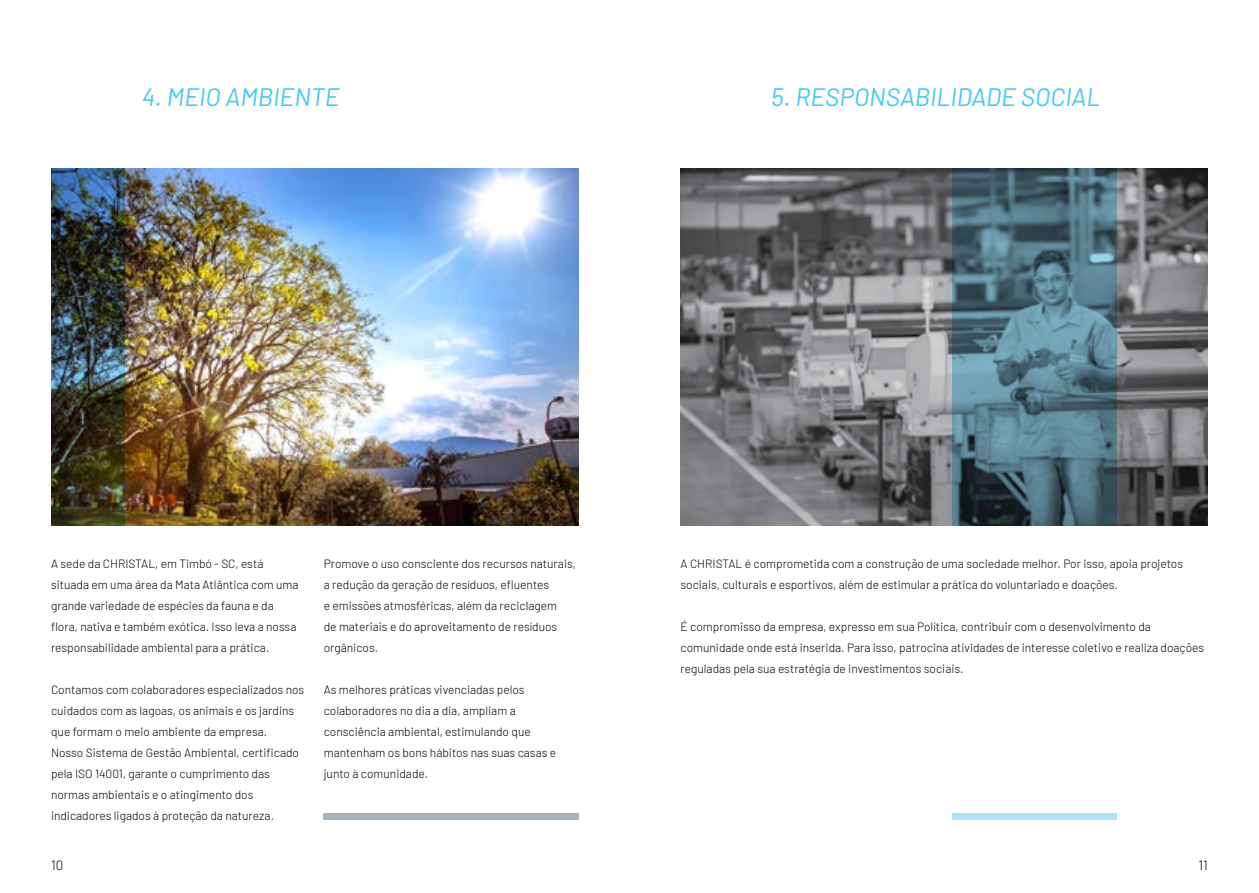
<style>
.page{position:relative;width:1259px;height:893px;background:#fff}
.page>*{position:absolute;margin:0;border:0;box-sizing:border-box;transform-origin:0 0}
.t1{font:italic 25.2px "Barlow";color:#44c8f5}
.t2{font:300 13.5px "Barlow";color:#000}
.t3{font:300 12px/21px "Barlow";color:#000}
</style>
<div class="page">
<div style="left:323px;top:813px;width:255px;height:7px;background:#a7b3ba"></div>
<div style="left:952px;top:813px;width:165px;height:7px;background:#abe1fa"></div>
<img style="left:125px;top:169px;width:453px;height:357px">
<img style="left:51px;top:169px;width:74px;height:357px">
<img style="left:680px;top:169px;width:528px;height:357px">
<svg style="left:952px;top:169px;width:165px;height:357px;background:#4f727f"></svg>
<h1 class="t1" style="left:142px;top:78px;width:199px">4. MEIO AMBIENTE</h1>
<h1 class="t1" style="left:771px;top:78px;width:331px">5. RESPONSABILIDADE SOCIAL</h1>
<p class="t3" style="left:51px;top:552px;width:249px">A sede da CHRISTAL, em Timbó - SC, está situada em uma área da Mata Atlântica com uma grande variedade de espécies da fauna e da flora, nativa e também exótica. Isso leva a nossa responsabilidade ambiental para a prática.</p>
<p class="t3" style="left:51px;top:678px;width:255px">Contamos com colaboradores especializados nos cuidados com as lagoas, os animais e os jardins que formam o meio ambiente da empresa.<br>Nosso Sistema de Gestão Ambiental, certificado pela ISO 14001, garante o cumprimento das normas ambientais e o atingimento dos indicadores ligados à proteção da natureza.</p>
<p class="t3" style="left:324px;top:552px;width:254px">Promove o uso consciente dos recursos naturais, a redução da geração de resíduos, efluentes<br>e emissões atmosféricas, além da reciclagem<br>de materiais e do aproveitamento de resíduos orgânicos.</p>
<p class="t3" style="left:324px;top:678px;width:234px">As melhores práticas vivenciadas pelos colaboradores no dia a dia, ampliam a consciência ambiental, estimulando que mantenham os bons hábitos nas suas casas e junto à comunidade.</p>
<p class="t3" style="left:680px;top:552px;width:504px">A CHRISTAL é comprometida com a construção de uma sociedade melhor. Por isso, apoia projetos sociais, culturais e esportivos, além de estimular a prática do voluntariado e doações.</p>
<p class="t3" style="left:680px;top:615px;width:525px">É compromisso da empresa, expresso em sua Política, contribuir com o desenvolvimento da comunidade onde está inserida. Para isso, patrocina atividades de interesse coletivo e realiza doações reguladas pela sua estratégia de investimentos sociais.</p>
<p class="t2" style="left:51px;top:856px;width:14px">10</p>
<p class="t2" style="left:1198px;top:856px;width:11px">11</p>
</div>
